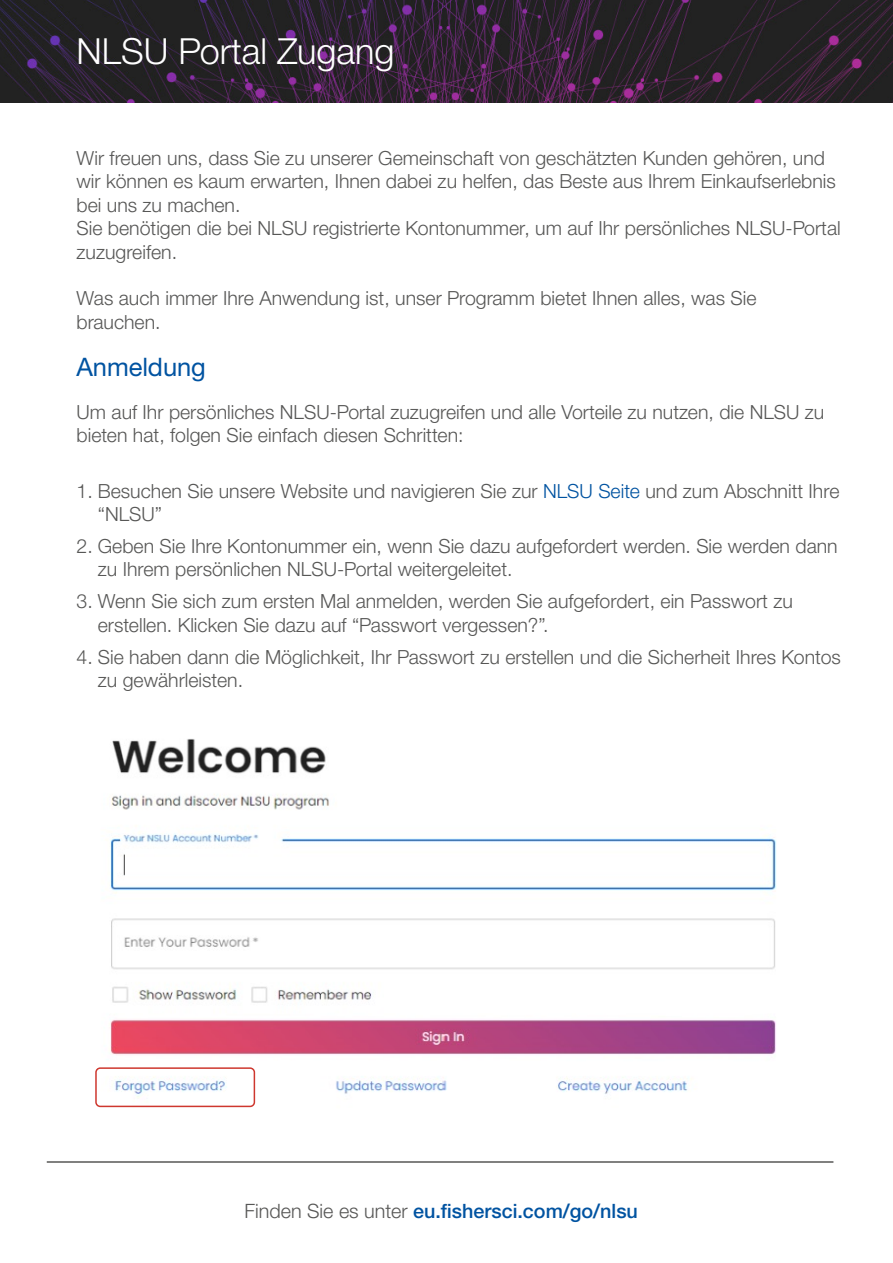
<style>
.page{position:relative;width:893px;height:1263px;background:#fff}
.page>*{position:absolute;margin:0;border:0;box-sizing:border-box;transform-origin:0 0}
.t1{font:300 36px "Helvetica Neue LTW1 G";color:#fff}
.t2{font:25.5px "Helvetica Neue LTW1 G";letter-spacing:-.005em;color:#0053a1}
.t3{font:500 19.8px "Helvetica Neue LTW1 G";color:#0053a1}
.t4{font:300 19.5px/23.4px "Helvetica Neue LTW1 G";color:#575756}
.s1{color:#0053a1}
.s2{font-weight:300;color:#575756}
</style>
<div class="page">
<img style="left:0;top:0;width:893px;height:102px">
<hr style="left:47px;top:1161px;width:786px;height:2px;background:#575756">
<img style="left:99px;top:739px;width:678px;height:369px">
<div style="left:95px;top:1067px;width:160px;height:40px;border:2px solid #ce372e;border-radius:4px"></div>
<h1 class="t1" style="left:77px;top:29px;width:320px">NLSU Portal Zugang</h1>
<p class="t4" style="left:77px;top:146px;width:766px">Wir freuen uns, dass Sie zu unserer Gemeinschaft von geschätzten Kunden gehören, und wir können es kaum erwarten, Ihnen dabei zu helfen, das Beste aus Ihrem Einkaufserlebnis bei uns zu machen.<br>Sie benötigen die bei NLSU registrierte Kontonummer, um auf Ihr persönliches NLSU-Portal zuzugreifen.</p>
<p class="t4" style="left:77px;top:287px;width:681px">Was auch immer Ihre Anwendung ist, unser Programm bietet Ihnen alles, was Sie brauchen.</p>
<h2 class="t2" style="left:77px;top:352px;width:131px">Anmeldung</h2>
<p class="t4" style="left:77px;top:400px;width:749px">Um auf Ihr persönliches NLSU-Portal zuzugreifen und alle Vorteile zu nutzen, die NLSU zu bieten hat, folgen Sie einfach diesen Schritten:</p>
<p class="t4" style="left:98px;top:479px;width:743px;text-indent:-21px">1. Besuchen Sie unsere Website und navigieren Sie zur <span class="s1">NLSU Seite</span> und zum Abschnitt Ihre “NLSU”</p>
<p class="t4" style="left:98px;top:534px;width:741px;text-indent:-21px">2. Geben Sie Ihre Kontonummer ein, wenn Sie dazu aufgefordert werden. Sie werden dann zu Ihrem persönlichen NLSU-Portal weitergeleitet.</p>
<p class="t4" style="left:98px;top:590px;width:697px;text-indent:-21px">3. Wenn Sie sich zum ersten Mal anmelden, werden Sie aufgefordert, ein Passwort zu erstellen. Klicken Sie dazu auf “Passwort vergessen?”.</p>
<p class="t4" style="left:98px;top:645px;width:745px;text-indent:-21px">4. Sie haben dann die Möglichkeit, Ihr Passwort zu erstellen und die Sicherheit Ihres Kontos zu gewährleisten.</p>
<p class="t3" style="left:244px;top:1198px;width:395px"><span class="s2">Finden Sie es unter</span> eu.fishersci.com/go/nlsu</p>
</div>
